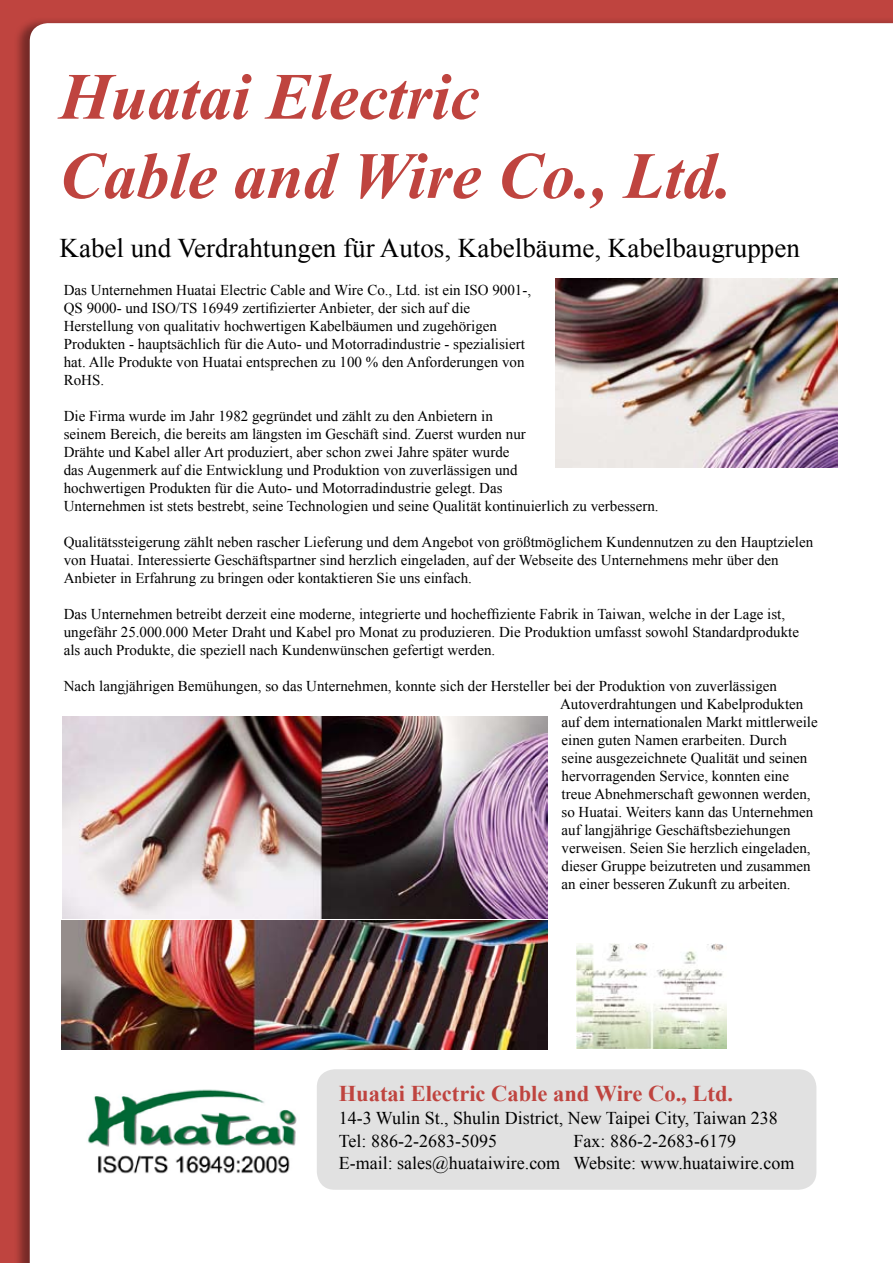
<style>
.page{position:relative;width:893px;height:1263px;background:#bf443f}
.page>*{position:absolute;margin:0;border:0;box-sizing:border-box;transform-origin:0 0}
.t1{font:italic 700 66px/79.2px "Times New Roman";color:#bf443f}
.t2{font:27px "Times New Roman";color:#000}
.t3{font:700 22.5px "Times New Roman";color:#bf443f}
.t4{font:18px/22.5px "Times New Roman";color:#000}
.t5{font:15px/18px "Times New Roman";color:#000}
</style>
<div class="page">
<div style="left:13px;top:17px;width:880px;height:1246px;background:#000;opacity:.39"></div>
<div style="left:30px;top:23px;width:863px;height:1240px;background:#fff"></div>
<div style="left:317px;top:1069px;width:499px;height:121px;background:#e1e1e1;border-radius:18px"></div>
<img style="left:82px;top:1081px;width:218px;height:99px">
<img style="left:577px;top:943px;width:150px;height:105px">
<img style="left:555px;top:279px;width:283px;height:189px">
<img style="left:61px;top:920px;width:486px;height:129px">
<img style="left:63px;top:717px;width:484px;height:202px">
<h1 class="t1" style="left:60px;top:55px;width:674px">Huatai Electric<br>Cable and Wire Co., Ltd.</h1>
<h2 class="t2" style="left:60px;top:230px;width:742px">Kabel und Verdrahtungen für Autos, Kabelbäume, Kabelbaugruppen</h2>
<p class="t5" style="left:64px;top:281px;width:469px">Das Unternehmen Huatai Electric Cable and Wire Co., Ltd. ist ein ISO 9001-, QS 9000- und ISO/TS 16949 zertifizierter Anbieter, der sich auf die Herstellung von qualitativ hochwertigen Kabelbäumen und zugehörigen Produkten - hauptsächlich für die Auto- und Motorradindustrie - spezialisiert hat. Alle Produkte von Huatai entsprechen zu 100 % den Anforderungen von RoHS.</p>
<p class="t5" style="left:64px;top:407px;width:596px">Die Firma wurde im Jahr 1982 gegründet und zählt zu den Anbietern in<br>seinem Bereich, die bereits am längsten im Geschäft sind. Zuerst wurden nur<br>Drähte und Kabel aller Art produziert, aber schon zwei Jahre später wurde<br>das Augenmerk auf die Entwicklung und Produktion von zuverlässigen und<br>hochwertigen Produkten für die Auto- und Motorradindustrie gelegt. Das<br>Unternehmen ist stets bestrebt, seine Technologien und seine Qualität kontinuierlich zu verbessern.</p>
<p class="t5" style="left:64px;top:533px;width:751px">Qualitätssteigerung zählt neben rascher Lieferung und dem Angebot von größtmöglichem Kundennutzen zu den Hauptzielen von Huatai. Interessierte Geschäftspartner sind herzlich eingeladen, auf der Webseite des Unternehmens mehr über den<br>Anbieter in Erfahrung zu bringen oder kontaktieren Sie uns einfach.</p>
<p class="t5" style="left:64px;top:605px;width:737px">Das Unternehmen betreibt derzeit eine moderne, integrierte und hocheffiziente Fabrik in Taiwan, welche in der Lage ist, ungefähr 25.000.000 Meter Draht und Kabel pro Monat zu produzieren. Die Produktion umfasst sowohl Standardprodukte als auch Produkte, die speziell nach Kundenwünschen gefertigt werden.</p>
<p class="t5" style="left:560px;top:677px;width:259px;text-indent:-496px">Nach langjährigen Bemühungen, so das Unternehmen, konnte sich der Hersteller bei der Produktion von zuverlässigen Autoverdrahtungen und Kabelprodukten auf dem internationalen Markt mittlerweile einen guten Namen erarbeiten. Durch seine ausgezeichnete Qualität und seinen hervorragenden Service, konnten eine treue Abnehmerschaft gewonnen werden, so Huatai. Weiters kann das Unternehmen auf langjährige Geschäftsbeziehungen verweisen. Seien Sie herzlich eingeladen, dieser Gruppe beizutreten und zusammen an einer besseren Zukunft zu arbeiten.</p>
<h3 class="t3" style="left:339px;top:1078px;width:396px">Huatai Electric Cable and Wire Co., Ltd.</h3>
<p class="t4" style="left:339px;top:1107px;width:441px">14-3 Wulin St., Shulin District, New Taipei City, Taiwan 238<br>Tel: 886-2-2683-5095</p>
<p class="t4" style="left:339px;top:1129px;width:457px;text-indent:235px">Fax: 886-2-2683-6179<br>E-mail: sales@huataiwire.com Website: www.huataiwire.com</p>
</div>
